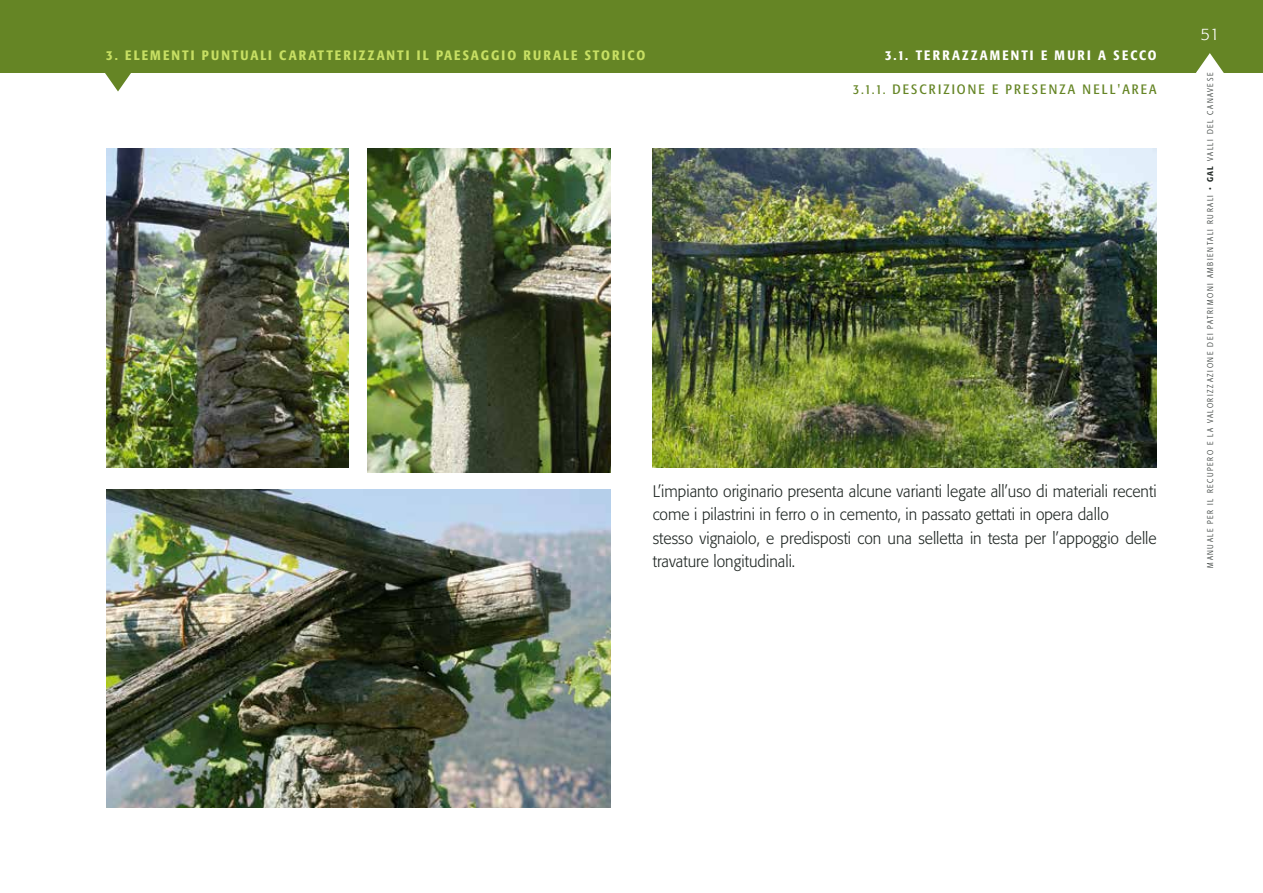
<style>
.page{position:relative;width:1263px;height:893px;background:#fff}
.page>*{position:absolute;margin:0;border:0;box-sizing:border-box;transform-origin:0 0}
.t1{font:300 16.5px/23.2px "Formata";color:#202724;scale:.95 1}
.t2{font:300 16.5px "Formata";color:#fff}
.t3{font:500 condensed 13.5px "Formata";letter-spacing:.14em;color:#c7df63}
.t4{font:condensed 13.5px "Formata";letter-spacing:.16em;color:#658525}
.t5{font:500 condensed 13.5px "Formata";letter-spacing:.17em;color:#fff}
.t6{font:300 condensed 8.25px "Formata";letter-spacing:.19em;color:#202724}
.s1{font-weight:500}
</style>
<div class="page">
<div style="left:0;top:0;width:1263px;height:72px;background:#658525"></div>
<svg style="left:1195px;top:53px;width:31px;height:20px"></svg>
<svg style="left:102px;top:72px;width:31px;height:20px"></svg>
<img style="left:653px;top:149px;width:504px;height:319px">
<img style="left:106px;top:489px;width:504px;height:319px">
<img style="left:106px;top:149px;width:243px;height:319px">
<img style="left:368px;top:149px;width:242px;height:323px">
<p class="t3" style="left:106px;top:47px;width:540px">3. ELEMENTI PUNTUALI CARATTERIZZANTI IL PAESAGGIO RURALE STORICO</p>
<p class="t5" style="left:885px;top:47px;width:273px">3.1. TERRAZZAMENTI E MURI A SECCO</p>
<p class="t4" style="left:853px;top:81px;width:305px">3.1.1. DESCRIZIONE E PRESENZA NELL'AREA</p>
<p class="t1" style="left:653px;top:480px;width:532px">L’impianto originario presenta alcune varianti legate all’uso di materiali recenti come i pilastrini in ferro o in cemento, in passato gettati in opera dallo<br>stesso vignaiolo, e predisposti con una selletta in testa per l’appoggio delle travature longitudinali.</p>
<p class="t2" style="left:1200px;top:25px;width:20px">51</p>
<p class="t6" style="left:1205px;top:568px;width:496px;rotate:-90deg">Manuale per il recupero e la valorizzazione dei patrimoni am bientali rurali • <span class="s1">GAL</span> Valli del Canavese</p>
</div>
